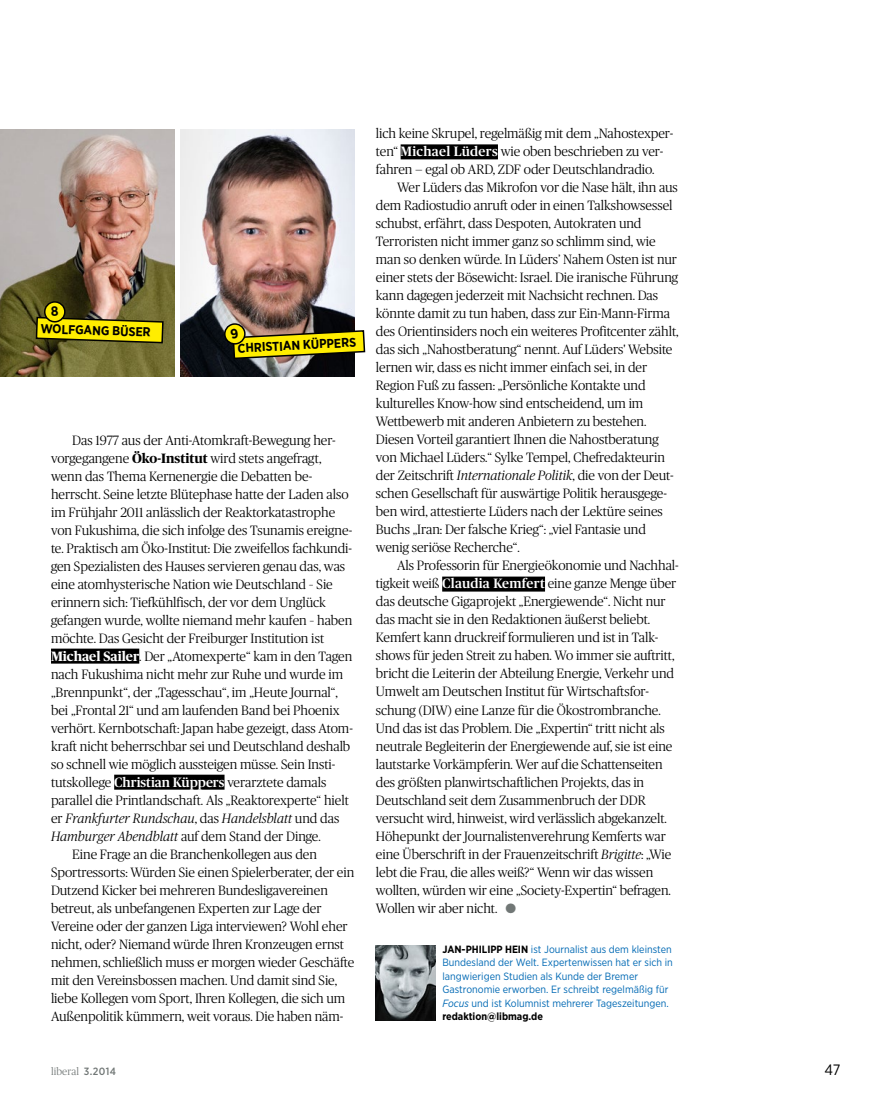
<style>
.page{position:relative;width:893px;height:1106px;background:#fff}
.page>*{position:absolute;margin:0;border:0;box-sizing:border-box;transform-origin:0 0}
.t1{font:15px "Gotham Narrow";color:#000}
.t2{font:300 13.5px/18px "Publico";letter-spacing:-.005em;color:#000}
.t3{font:italic 300 13.5px "Publico";color:#000}
.t4{font:700 12.75px "Gotham Narrow";color:#000}
.t5{font:10.5px/13.5px "Gotham Narrow";color:#0069b4}
.t6{font:300 10.5px "Publico";letter-spacing:.01em;color:#717776}
.s1{font-weight:700}
.s2{font-weight:700;color:#fff}
.s3{font-weight:500;color:#fff}
.s4{font-style:normal}
.s5{font-style:italic}
.s6{color:#717776}
.s7{font-weight:700;color:#000}
.s8{font-family:"Gotham Narrow";font-weight:500}
</style>
<div class="page">
<div style="left:51px;top:648px;width:88px;height:15px;background:#000"></div>
<div style="left:114px;top:774px;width:111px;height:15px;background:#000"></div>
<img style="left:376px;top:945px;width:59px;height:75px">
<div style="left:401px;top:144px;width:97px;height:15px;background:#000"></div>
<div style="left:442px;top:576px;width:103px;height:15px;background:#000"></div>
<img style="left:0;top:130px;width:174px;height:246px">
<img style="left:180px;top:130px;width:175px;height:246px">
<svg style="left:44px;top:302px;width:21px;height:20px"></svg>
<div style="left:44px;top:301px;width:22px;height:22px;border:2px solid #000;border-radius:50%"></div>
<svg style="left:35px;top:306px;width:129px;height:38px;background:#b0a316"></svg>
<svg style="left:224px;top:323px;width:142px;height:37px;background:#ab9d22"></svg>
<p class="t4" style="left:41px;top:320px;width:112px;rotate:2deg">WOLFGANG BÜSER</p>
<p class="t4" style="left:237px;top:340px;width:120px;rotate:-3deg">CHRISTIAN KÜPPERS</p>
<p class="t2" style="left:72px;top:431px;width:265px">Das 1977 aus der Anti-Atomkraft-Bewegung her-</p>
<p class="t2" style="left:51px;top:449px;width:272px">vorgegangene <span class="s1">Öko-Institut</span> wird stets angefragt,</p>
<p class="t2" style="left:51px;top:467px;width:263px">wenn das Thema Kernenergie die Debatten be-</p>
<p class="t2" style="left:51px;top:485px;width:299px">herrscht. Seine letzte Blütephase hatte der Laden also</p>
<p class="t2" style="left:51px;top:503px;width:286px">im Frühjahr 2011 anlässlich der Reaktorkatastrophe</p>
<p class="t2" style="left:51px;top:521px;width:303px">von Fukushima, die sich infolge des Tsunamis ereigne-</p>
<p class="t2" style="left:51px;top:539px;width:303px">te. Praktisch am Öko-Institut: Die zweifellos fachkundi-</p>
<p class="t2" style="left:51px;top:557px;width:296px">gen Spezialisten des Hauses servieren genau das, was</p>
<p class="t2" style="left:51px;top:575px;width:283px">eine atomhysterische Nation wie Deutschland – Sie</p>
<p class="t2" style="left:51px;top:593px;width:276px">erinnern sich: Tiefkühlfisch, der vor dem Unglück</p>
<p class="t2" style="left:51px;top:611px;width:303px">gefangen wurde, wollte niemand mehr kaufen – haben</p>
<p class="t2" style="left:51px;top:629px;width:275px">möchte. Das Gesicht der Freiburger Institution ist</p>
<p class="t2" style="left:51px;top:647px;width:303px"><span class="s2">Michael Sailer</span>. Der „Atomexperte“ kam in den Tagen</p>
<p class="t2" style="left:51px;top:665px;width:294px">nach Fukushima nicht mehr zur Ruhe und wurde im</p>
<p class="t2" style="left:51px;top:683px;width:288px">„Brennpunkt“, der „Tagesschau“, im „Heute Journal“,</p>
<p class="t2" style="left:51px;top:701px;width:290px">bei „Frontal 21“ und am laufenden Band bei Phoenix</p>
<p class="t2" style="left:51px;top:719px;width:303px">verhört. Kernbotschaft: Japan habe gezeigt, dass Atom-</p>
<p class="t2" style="left:51px;top:737px;width:301px">kraft nicht beherrschbar sei und Deutschland deshalb</p>
<p class="t2" style="left:51px;top:755px;width:286px">so schnell wie möglich aussteigen müsse. Sein Insti-</p>
<p class="t2" style="left:51px;top:773px;width:277px">tutskollege <span class="s3">Christian Küppers</span> verarztete damals</p>
<p class="t2" style="left:51px;top:791px;width:299px">parallel die Printlandschaft. Als „Reaktorexperte“ hielt</p>
<p class="t3" style="left:51px;top:810px;width:290px"><span class="s4">er</span> Frankfurter Rundschau<span class="s4">, das</span> Handelsblatt <span class="s4">und das</span></p>
<p class="t2" style="left:51px;top:827px;width:271px"><span class="s5">Hamburger Abendblatt</span> auf dem Stand der Dinge.</p>
<p class="t2" style="left:72px;top:845px;width:246px">Eine Frage an die Branchenkollegen aus den</p>
<p class="t2" style="left:51px;top:863px;width:305px">Sportressorts: Würden Sie einen Spielerberater, der ein</p>
<p class="t2" style="left:51px;top:881px;width:278px">Dutzend Kicker bei mehreren Bundesligavereinen</p>
<p class="t2" style="left:51px;top:899px;width:272px">betreut, als unbefangenen Experten zur Lage der</p>
<p class="t2" style="left:51px;top:917px;width:298px">Vereine oder der ganzen Liga interviewen? Wohl eher</p>
<p class="t2" style="left:51px;top:935px;width:294px">nicht, oder? Niemand würde Ihren Kronzeugen ernst</p>
<p class="t2" style="left:51px;top:953px;width:305px">nehmen, schließlich muss er morgen wieder Geschäfte</p>
<p class="t2" style="left:51px;top:971px;width:288px">mit den Vereinsbossen machen. Und damit sind Sie,</p>
<p class="t2" style="left:51px;top:989px;width:296px">liebe Kollegen vom Sport, Ihren Kollegen, die sich um</p>
<p class="t2" style="left:51px;top:1007px;width:294px">Außenpolitik kümmern, weit voraus. Die haben näm-</p>
<p class="t2" style="left:376px;top:125px;width:299px">lich keine Skrupel, regelmäßig mit dem „Nahostexper&shy;ten“ <span class="s3">Michael Lüders</span> wie oben beschrieben zu ver&shy;fahren — egal ob ARD, ZDF oder Deutschlandradio.</p>
<p class="t2" style="left:376px;top:179px;width:304px;text-indent:21px">Wer Lüders das Mikrofon vor die Nase hält, ihn aus dem Radiostudio anruft oder in einen Talkshowsessel schubst, erfährt, dass Despoten, Autokraten und Terroristen nicht immer ganz so schlimm sind, wie man so denken würde. In Lüders’ Nahem Osten ist nur einer stets der Bösewicht: Israel. Die iranische Führung kann dagegen jederzeit mit Nachsicht rechnen. Das könnte damit zu tun haben, dass zur Ein-Mann-Firma des Orientinsiders noch ein weiteres Profitcenter zählt, das sich „Nahostberatung“ nennt. Auf Lüders' Website lernen wir, dass es nicht immer einfach sei, in der Region Fuß zu fassen: „Persönliche Kontakte und kulturelles Know-how sind entscheidend, um im Wettbewerb mit anderen Anbietern zu bestehen.<br>Diesen Vorteil garantiert Ihnen die Nahostberatung von Michael Lüders.“ Sylke Tempel, Chefredakteurin der Zeitschrift <span class="s5">Internationale Politik</span>, die von der Deut&shy;schen Gesellschaft für auswärtige Politik herausgege&shy;ben wird, attestierte Lüders nach der Lektüre seines Buchs „Iran: Der falsche Krieg“: „viel Fantasie und wenig seriöse Recherche“.</p>
<p class="t2" style="left:376px;top:557px;width:304px;text-indent:21px">Als Professorin für Energieökonomie und Nachhal&shy;tigkeit weiß <span class="s3">Claudia Kemfert</span> eine ganze Menge über das deutsche Gigaprojekt „Energiewende“. Nicht nur das macht sie in den Redaktionen äußerst beliebt.<br>Kemfert kann druckreif formulieren und ist in Talk&shy;shows für jeden Streit zu haben. Wo immer sie auftritt, bricht die Leiterin der Abteilung Energie, Verkehr und Umwelt am Deutschen Institut für Wirtschaftsfor&shy;schung (DIW) eine Lanze für die Ökostrombranche.<br>Und das ist das Problem. Die „Expertin“ tritt nicht als neutrale Begleiterin der Energiewende auf, sie ist eine lautstarke Vorkämpferin. Wer auf die Schattenseiten des größten planwirtschaftlichen Projekts, das in Deutschland seit dem Zusammenbruch der DDR versucht wird, hinweist, wird verlässlich abgekanzelt.<br>Höhepunkt der Journalistenverehrung Kemferts war eine Überschrift in der Frauenzeitschrift <span class="s5">Brigitte</span>: „Wie lebt die Frau, die alles weiß?“ Wenn wir das wissen wollten, würden wir eine „Society-Expertin“ befragen.<br>Wollen wir aber nicht. <span class="s6">●</span></p>
<p class="t5" style="left:442px;top:942px;width:232px"><span class="s7">JAN-PHILIPP HEIN</span> ist Journalist aus dem kleinsten Bundesland der Welt. Expertenwissen hat er sich in langwierigen Studien als Kunde der Bremer Gastronomie erworben. Er schreibt regelmäßig für <span class="s5">Focus</span> und ist Kolumnist mehrerer Tageszeitungen. <span class="s7">redaktion@libmag.de</span></p>
<p class="t6" style="left:51px;top:1065px;width:66px">liberal <span class="s8">3.2014</span></p>
<p class="t1" style="left:825px;top:1060px;width:17px">47</p>
</div>
